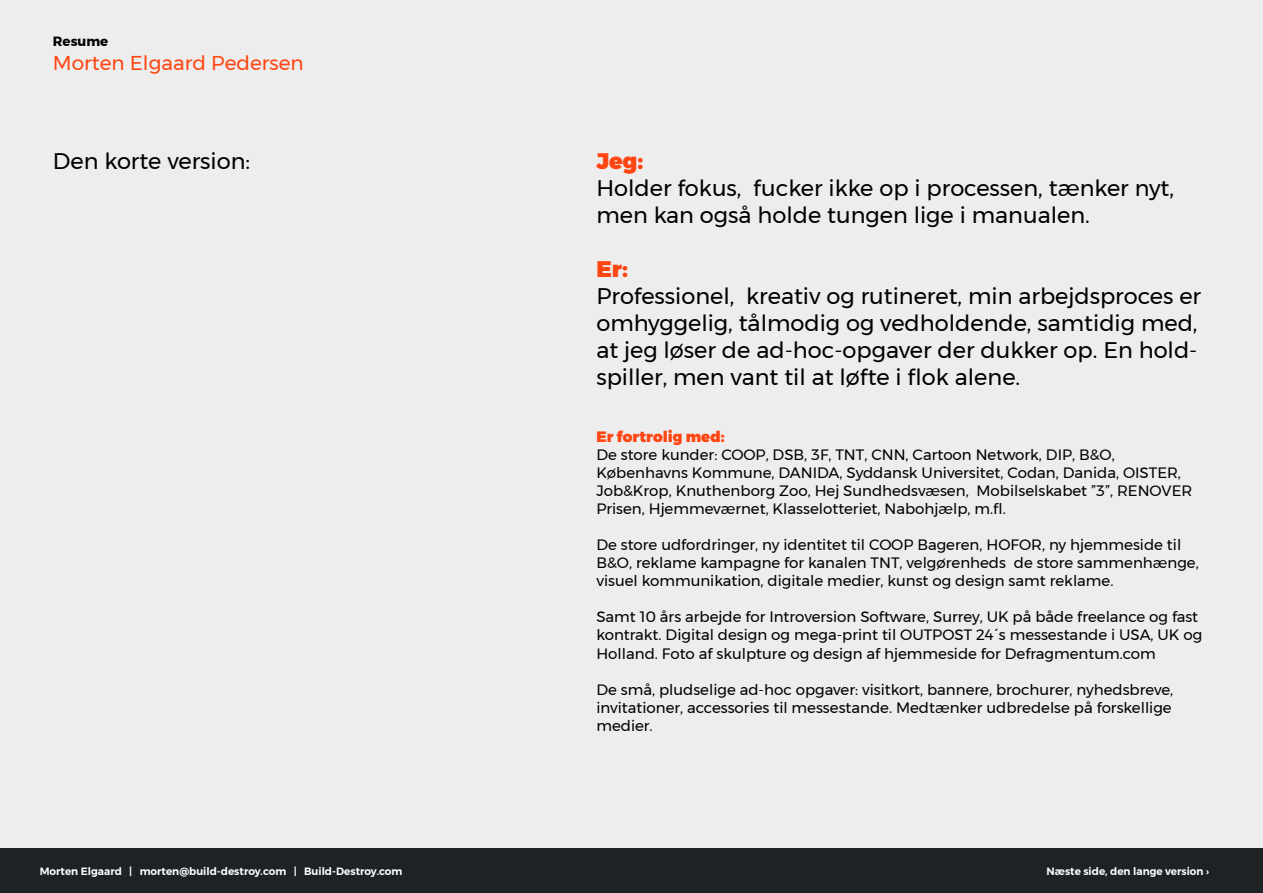
<style>
.page{position:relative;width:1263px;height:893px;background:#eeeded}
.page>*{position:absolute;margin:0;border:0;box-sizing:border-box;transform-origin:0 0}
.t1{font:22.5px/27px "Montserrat";color:#000}
.t2{font:900 22.5px "Montserrat";color:#ff4612}
.t3{font:20.1px "Montserrat";color:#ff4612}
.t4{font:15px/18px "Montserrat";color:#000}
.t5{font:900 15px "Montserrat";color:#ff4612}
.t6{font:700 13.35px "Montserrat";color:#000}
.t7{font:600 10.5px "Montserrat";color:#fff}
</style>
<div class="page">
<div style="left:0;top:848px;width:1263px;height:45px;background:#1f2225"></div>
<p class="t6" style="left:53px;top:31px;width:57px">Resume</p>
<h2 class="t3" style="left:53px;top:48px;width:252px">Morten Elgaard Pedersen</h2>
<h1 class="t1" style="left:53px;top:147px;width:199px">Den korte version:</h1>
<h1 class="t2" style="left:596px;top:142px;width:49px">Jeg:</h1>
<h1 class="t1" style="left:596px;top:174px;width:579px">Holder fokus, fucker ikke op i processen, tænker nyt, men kan også holde tungen lige i manualen.</h1>
<h1 class="t2" style="left:596px;top:250px;width:33px">Er:</h1>
<h1 class="t1" style="left:596px;top:282px;width:606px">Professionel, kreativ og rutineret, min arbejdsproces er omhyggelig, tålmodig og vedholdende, samtidig med, at jeg løser de ad-hoc-opgaver der dukker op. En hold&shy;spiller, men vant til at løfte i flok alene.</h1>
<p class="t5" style="left:596px;top:425px;width:130px">Er fortrolig med:</p>
<p class="t4" style="left:596px;top:446px;width:597px">De store kunder: COOP, DSB, 3F, TNT, CNN, Cartoon Network, DIP, B&amp;O, Københavns Kommune, DANIDA, Syddansk Universitet, Codan, Danida, OISTER, Job&amp;Krop, Knuthenborg Zoo, Hej Sundhedsvæsen, Mobilselskabet ”3”, RENOVER Prisen, Hjemmeværnet, Klasselotteriet, Nabohjælp, m.fl.</p>
<p class="t4" style="left:596px;top:536px;width:604px">De store udfordringer, ny identitet til COOP Bageren, HOFOR, ny hjemmeside til<br>B&amp;O, reklame kampagne for kanalen TNT, velgørenheds de store sammenhænge, visuel kommunikation, digitale medier, kunst og design samt reklame.</p>
<p class="t4" style="left:596px;top:608px;width:607px">Samt 10 års arbejde for Introversion Software, Surrey, UK på både freelance og fast kontrakt. Digital design og mega-print til OUTPOST 24´s messestande i USA, UK og<br>Holland. Foto af skulpture og design af hjemmeside for Defragmentum.com</p>
<p class="t4" style="left:596px;top:680px;width:578px;text-align:justify">De små, pludselige ad-hoc opgaver: visitkort, bannere, brochurer, nyhedsbreve, invitationer, accessories til messestande. Medtænker udbredelse på forskellige medier.</p>
<p class="t7" style="left:40px;top:863px;width:364px">Morten Elgaard | morten@build-destroy.com | Build-Destroy.com</p>
<p class="t7" style="left:1046px;top:863px;width:164px">Næste side, den lange version ›</p>
</div>
